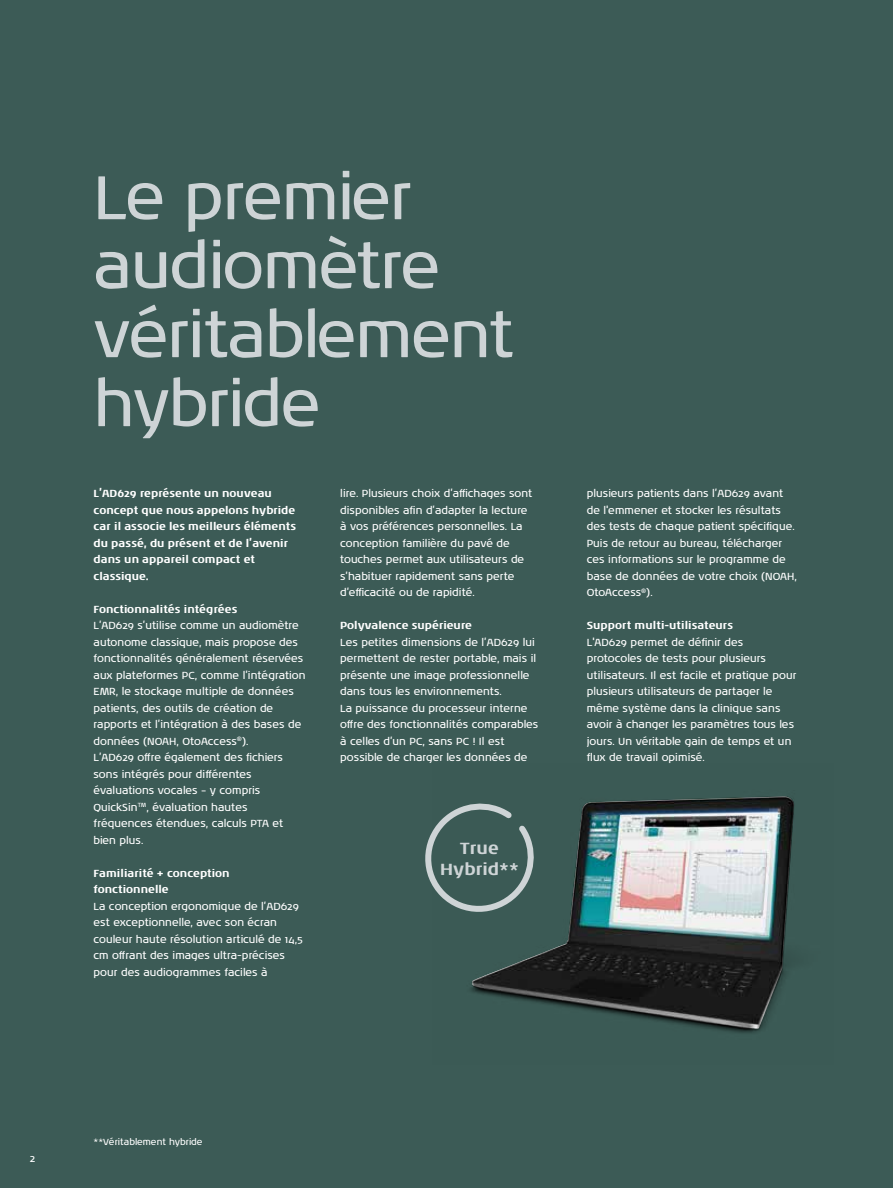
<style>
.page{position:relative;width:893px;height:1188px;background:#3c5b56}
.page>*{position:absolute;margin:0;border:0;box-sizing:border-box;transform-origin:0 0}
.t1{font:63px/69px "Noa LT Pro";letter-spacing:-.02em;color:#ced4d6}
.t2{font:700 16.5px/21px "Noa LT Pro";color:#ced4d6;text-align:center}
.t3{font:10.5px/16.5px "Noa LT Pro";color:#fff}
.t4{font:700 10.5px/16.5px "Noa LT Pro";color:#fff}
.t5{font:9px "Noa LT Pro";color:#fff}
</style>
<div class="page">
<img style="left:472px;top:796px;width:322px;height:233px">
<svg style="left:425px;top:802px;width:117px;height:120px"></svg>
<h1 class="t1" style="left:94px;top:161px;width:422px">Le premier audiomètre véritablement hybride</h1>
<p class="t4" style="left:94px;top:484px;width:204px">L’AD629 représente un nouveau concept que nous appelons hybride car il associe les meilleurs éléments du passé, du présent et de l’avenir dans un appareil compact et classique.</p>
<p class="t4" style="left:94px;top:600px;width:145px">Fonctionnalités intégrées</p>
<p class="t3" style="left:94px;top:617px;width:213px">L’AD629 s’utilise comme un audiomètre autonome classique, mais propose des fonctionnalités généralement réservées aux plateformes PC, comme l’intégration EMR, le stockage multiple de données patients, des outils de création de rapports et l’intégration à des bases de données (NOAH, OtoAccess<sup>®</sup>).<br>L’AD629 offre également des fichiers sons intégrés pour différentes évaluations vocales – y compris QuickSin<sup>TM</sup>, évaluation hautes fréquences étendues, calculs PTA et bien plus.</p>
<p class="t4" style="left:94px;top:864px;width:138px">Familiarité + conception fonctionnelle</p>
<p class="t3" style="left:94px;top:897px;width:211px">La conception ergonomique de l’AD629 est exceptionnelle, avec son écran couleur haute résolution articulé de 14,5 cm offrant des images ultra-précises pour des audiogrammes faciles à</p>
<p class="t3" style="left:340px;top:485px;width:194px">lire. Plusieurs choix d’affichages sont disponibles afin d’adapter la lecture à vos préférences personnelles. La conception familière du pavé de touches permet aux utilisateurs de s’habituer rapidement sans perte d’efficacité ou de rapidité.</p>
<p class="t4" style="left:340px;top:616px;width:133px">Polyvalence supérieure</p>
<p class="t3" style="left:340px;top:633px;width:200px">Les petites dimensions de l’AD629 lui permettent de rester portable, mais il présente une image professionnelle dans tous les environnements.<br>La puissance du processeur interne offre des fonctionnalités comparables à celles d’un PC, sans PC ! Il est possible de charger les données de</p>
<h2 class="t2" style="left:440px;top:836px;width:80px">True<br>Hybrid**</h2>
<p class="t3" style="left:587px;top:485px;width:212px">plusieurs patients dans l’AD629 avant de l'emmener et stocker les résultats des tests de chaque patient spécifique.<br>Puis de retour au bureau, télécharger ces informations sur le programme de base de données de votre choix (NOAH, OtoAccess<sup>®</sup>).</p>
<p class="t4" style="left:587px;top:616px;width:148px">Support multi-utilisateurs</p>
<p class="t3" style="left:587px;top:633px;width:211px">L'AD629 permet de définir des protocoles de tests pour plusieurs utilisateurs. Il est facile et pratique pour plusieurs utilisateurs de partager le même système dans la clinique sans avoir à changer les paramètres tous les jours. Un véritable gain de temps et un flux de travail opimisé.</p>
<p class="t3" style="left:30px;top:1150px;width:7px">2</p>
<p class="t5" style="left:94px;top:1136px;width:110px">**Véritablement hybride</p>
</div>
